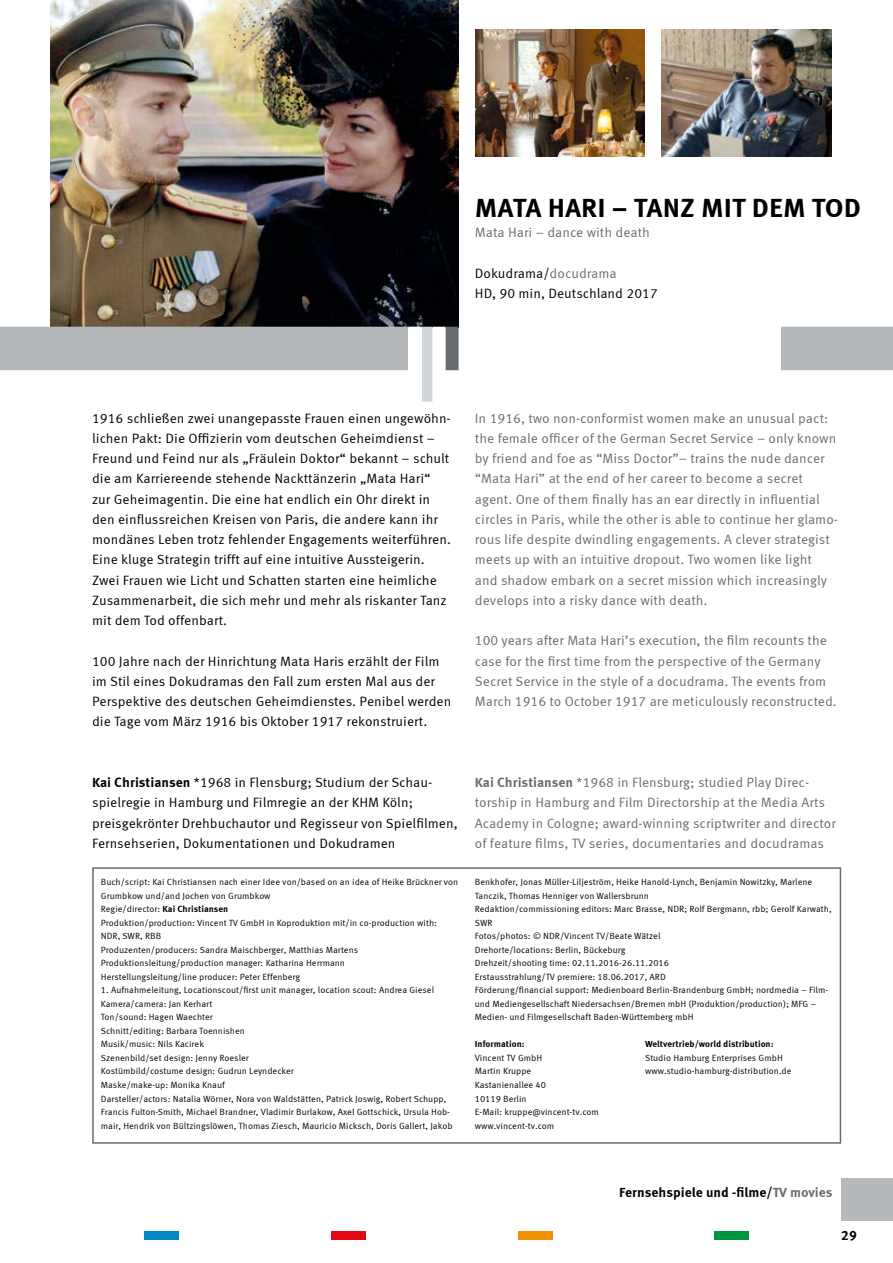
<style>
.page{position:relative;width:893px;height:1263px;background:#fff}
.page>*{position:absolute;margin:0;border:0;box-sizing:border-box;transform-origin:0 0}
.t1{font:700 27px "Meta Correspondence";color:#000}
.t2{font:13.5px/20.2px "Meta Correspondence";color:#000}
.t3{font:13.5px/20.2px "Meta Correspondence";color:#676c6e}
.t4{font:700 13.5px "Meta Correspondence";color:#000}
.t5{font:9px/13.5px "Meta Correspondence";color:#000}
.t6{font:700 9px "Meta Correspondence";color:#000}
.s1{color:#676c6e}
.s2{font-weight:700}
</style>
<div class="page">
<img style="left:475px;top:29px;width:170px;height:128px">
<img style="left:661px;top:29px;width:170px;height:128px">
<img style="left:50px;top:0;width:409px;height:327px">
<div style="left:781px;top:327px;width:112px;height:43px;background:#b5b9bc"></div>
<div style="left:92px;top:867px;width:749px;height:277px;border:2px solid #676c6e"></div>
<svg style="left:0;top:327px;width:459px;height:75px"></svg>
<div style="left:332px;top:1231px;width:34px;height:8px;background:#e30613"></div>
<div style="left:714px;top:1231px;width:34px;height:8px;background:#009641"></div>
<div style="left:145px;top:1231px;width:34px;height:8px;background:#0088c2"></div>
<div style="left:519px;top:1231px;width:34px;height:8px;background:#f39200"></div>
<div style="left:841px;top:1178px;width:52px;height:42px;background:#b5b9bc"></div>
<h1 class="t1" style="left:475px;top:192px;width:388px">MATA HARI – TANZ MIT DEM TOD</h1>
<h2 class="t3" style="left:475px;top:222px;width:177px">Mata Hari – dance with death</h2>
<h2 class="t2" style="left:475px;top:263px;width:184px">Dokudrama/<span class="s1">docudrama<br></span>HD, 90 min, Deutschland 2017</h2>
<p class="t2" style="left:92px;top:408px;width:360px">1916 schließen zwei unangepasste Frauen einen ungewöhn&shy;lichen Pakt: Die Offizierin vom deutschen Geheimdienst – Freund und Feind nur als „Fräulein Doktor“ bekannt – schult die am Karriereende stehende Nackttänzerin „Mata Hari“ zur Geheimagentin. Die eine hat endlich ein Ohr direkt in den einflussreichen Kreisen von Paris, die andere kann ihr mondänes Leben trotz fehlender Engagements weiterführen.<br>Eine kluge Strategin trifft auf eine intuitive Aussteigerin.<br>Zwei Frauen wie Licht und Schatten starten eine heimliche Zusammenarbeit, die sich mehr und mehr als riskanter Tanz mit dem Tod offenbart.</p>
<h2 class="t2" style="left:92px;top:651px;width:361px">100 Jahre nach der Hinrichtung Mata Haris erzählt der Film im Stil eines Dokudramas den Fall zum ersten Mal aus der Perspektive des deutschen Geheimdienstes. Penibel werden die Tage vom März 1916 bis Oktober 1917 rekonstruiert.</h2>
<p class="t3" style="left:475px;top:408px;width:365px">In 1916, two non-conformist women make an unusual pact: the female officer of the German Secret Service – only known by friend and foe as “Miss Doctor”– trains the nude dancer “Mata Hari” at the end of her career to become a secret agent. One of them finally has an ear directly in influential circles in Paris, while the other is able to continue her glamo&shy;rous life despite dwindling engagements. A clever strategist meets up with an intuitive dropout. Two women like light<br>and shadow embark on a secret mission which increasingly develops into a risky dance with death.</p>
<p class="t3" style="left:475px;top:630px;width:364px">100 years after Mata Hari’s execution, the film recounts the case for the first time from the perspective of the Germany Secret Service in the style of a docudrama. The events from March 1916 to October 1917 are meticulously reconstructed.</p>
<h2 class="t2" style="left:92px;top:772px;width:367px"><span class="s2">Kai Christiansen</span> *1968 in Flensburg; Studium der Schau&shy;spielregie in Hamburg und Filmregie an der KHM Köln; preisgekrönter Drehbuchautor und Regisseur von Spielfilmen, Fernsehserien, Dokumentationen und Dokudramen</h2>
<p class="t5" style="left:101px;top:875px;width:359px">Buch/script: Kai Christiansen nach einer Idee von/based on an idea of Heike Brückner von Grumbkow und/and Jochen von Grumbkow<br>Regie/director: <span class="s2">Kai Christiansen<br></span>Produktion/production: Vincent TV GmbH in Koproduktion mit/in co-production with:<br>NDR, SWR, RBB<br>Produzenten/producers: Sandra Maischberger, Matthias Martens Produktionsleitung/production manager: Katharina Herrmann<br>Herstellungsleitung/line producer: Peter Effenberg</p>
<p class="t5" style="left:101px;top:983px;width:353px">1. Aufnahmeleitung, Locationscout/first unit manager, location scout: Andrea Giesel Kamera/camera: Jan Kerhart<br>Ton/sound: Hagen Waechter<br>Schnitt/editing: Barbara Toennishen<br>Musik/music: Nils Kacirek<br>Szenenbild/set design: Jenny Roesler<br>Kostümbild/costume design: Gudrun Leyndecker<br>Maske/make-up: Monika Knauf<br>Darsteller/actors: Natalia Wörner, Nora von Waldstätten, Patrick Joswig, Robert Schupp, Francis Fulton-Smith, Michael Brandner, Vladimir Burlakow, Axel Gottschick, Ursula Hob&shy;mair, Hendrik von Bültzingslöwen, Thomas Ziesch, Mauricio Micksch, Doris Gallert, Jakob</p>
<p class="t3" style="left:475px;top:772px;width:362px"><span class="s2">Kai Christiansen</span> *1968 in Flensburg; studied Play Direc&shy;torship in Hamburg and Film Directorship at the Media Arts Academy in Cologne; award-winning scriptwriter and director of feature films, TV series, documentaries and docudramas</p>
<p class="t5" style="left:475px;top:875px;width:358px">Benkhofer, Jonas Müller-Liljeström, Heike Hanold-Lynch, Benjamin Nowitzky, Marlene Tanczik, Thomas Henniger von Wallersbrunn<br>Redaktion/commissioning editors: Marc Brasse, NDR; Rolf Bergmann, rbb; Gerolf Karwath, SWR<br>Fotos/photos: © NDR/Vincent TV/Beate Wätzel<br>Drehorte/locations: Berlin, Bückeburg<br>Drehzeit/shooting time: 02.11.2016-26.11.2016<br>Erstausstrahlung/TV premiere: 18.06.2017, ARD<br>Förderung/financial support: Medienboard Berlin-Brandenburg GmbH; nordmedia – Film&shy;und Mediengesellschaft Niedersachsen/Bremen mbH (Produktion/production); MFG – Medien- und Filmgesellschaft Baden-Württemberg mbH</p>
<p class="t6" style="left:475px;top:1039px;width:51px">Information:</p>
<p class="t5" style="left:475px;top:1051px;width:125px">Vincent TV GmbH<br>Martin Kruppe<br>Kastanienallee 40<br>10119 Berlin<br>E-Mail: kruppe@vincent-tv.com www.vincent-tv.com</p>
<p class="t6" style="left:645px;top:1038px;width:130px">Weltvertrieb/world distribution:</p>
<p class="t5" style="left:645px;top:1050px;width:148px">Studio Hamburg Enterprises GmbH www.studio-hamburg-distribution.de</p>
<h2 class="t4" style="left:619px;top:1184px;width:215px">Fernsehspiele und -filme/<span class="s1">TV movies</span></h2>
<h2 class="t4" style="left:841px;top:1227px;width:17px">29</h2>
</div>
